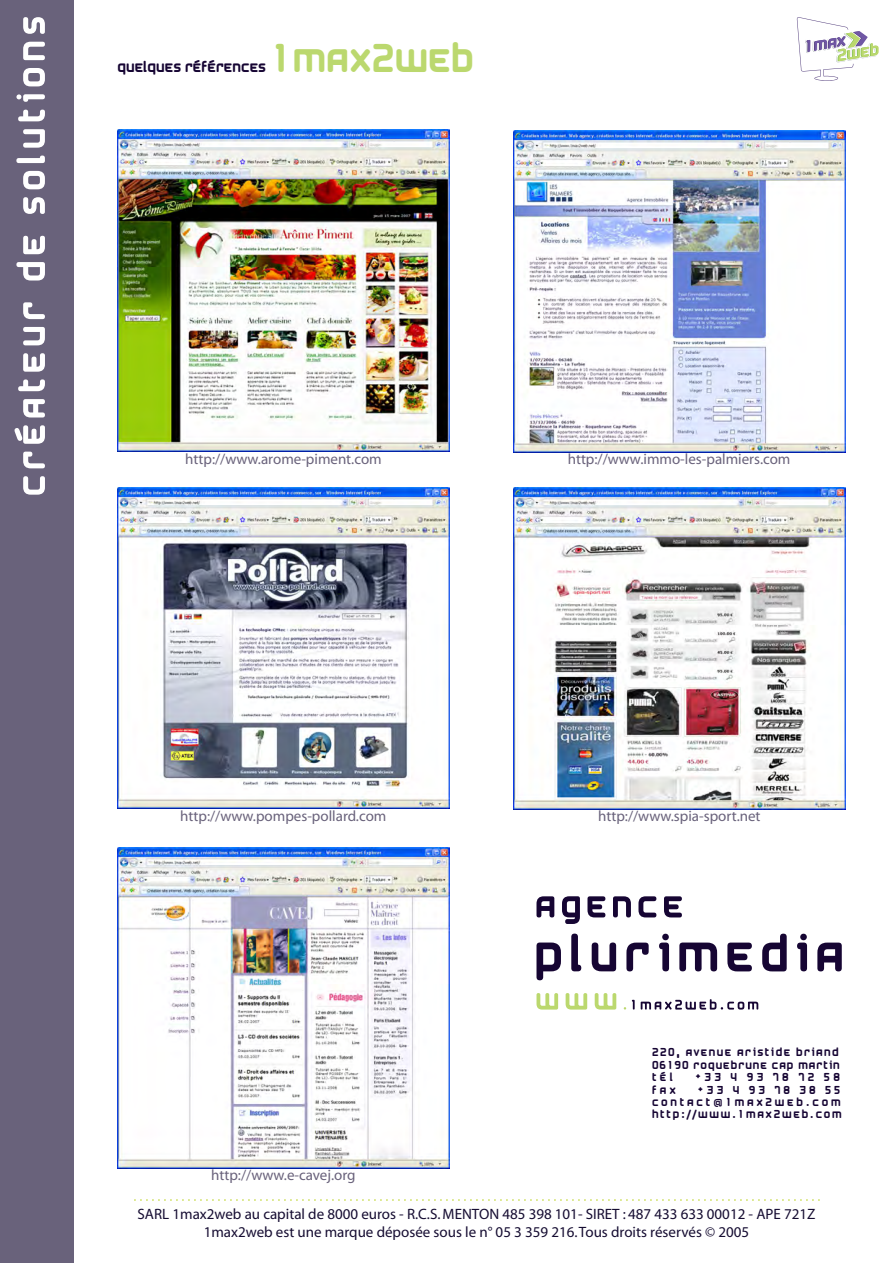
<style>
.page{position:relative;width:894px;height:1263px;background:#fff}
.page>*{position:absolute;margin:0;border:0;box-sizing:border-box;transform-origin:0 0}
.t1{font:36px "Airstrip Four";color:#bbd86e}
.t2{font:15px/18px "Myriad";color:#160d32;text-align:center}
.t3{font:15px "Myriad";color:#69627b}
.t4{font:13.5px "Airstrip Four";color:#160533}
.t5{font:10.35px/12.5px "Airstrip Four";letter-spacing:.165em;color:#160533;text-align:justify}
.t6{font:10.35px/12.5px "Airstrip Four";letter-spacing:.265em;color:#160533}
</style>
<div class="page">
<div style="left:0;top:0;width:74px;height:1263px;background:#69627b"></div>
<svg style="left:14px;top:17px;width:31px;height:478px"></svg>
<svg style="left:134px;top:1199px;width:686px;height:2px"></svg>
<svg style="left:537px;top:896px;width:145px;height:28px"></svg>
<svg style="left:537px;top:934px;width:305px;height:46px"></svg>
<svg style="left:537px;top:993px;width:89px;height:17px"></svg>
<svg style="left:632px;top:999px;width:126px;height:11px"></svg>
<svg style="left:797px;top:17px;width:82px;height:64px"></svg>
<img style="left:118px;top:130px;width:331px;height:321px">
<img style="left:118px;top:848px;width:331px;height:321px">
<img style="left:514px;top:130px;width:332px;height:322px">
<img style="left:514px;top:487px;width:332px;height:322px">
<img style="left:118px;top:487px;width:331px;height:322px">
<p class="t4" style="left:118px;top:60px;width:150px">QUELQUES RÉFÉRENCES</p>
<h1 class="t1" style="left:270px;top:39px;width:206px">1MAX2WEB</h1>
<p class="t3" style="left:185px;top:452px;width:198px">http://www.arome-piment.com</p>
<p class="t3" style="left:568px;top:452px;width:224px">http://www.immo-les-palmiers.com</p>
<p class="t3" style="left:180px;top:809px;width:208px">http://www.pompes-pollard.com</p>
<p class="t3" style="left:598px;top:809px;width:164px">http://www.spia-sport.net</p>
<p class="t5" style="left:652px;top:1046px;width:189px">220, AVENUE ARISTIDE BRIAND 06190 ROQUEBRUNE CAP MARTIN TÉL</p>
<p class="t5" style="left:695px;top:1071px;width:146px">+33 4 93 78 72 58</p>
<p class="t3" style="left:211px;top:1168px;width:146px">http://www.e-cavej.org</p>
<p class="t5" style="left:652px;top:1084px;width:26px">FAX</p>
<p class="t6" style="left:652px;top:1084px;width:191px;text-indent:45px">+33 4 93 78 38 55<br>CONTACT@1MAX2WEB.COM<br>HTTP://WWW.1MAX2WEB.COM</p>
<p class="t2" style="left:138px;top:1205px;width:679px">SARL 1max2web au capital de 8000 euros - R.C.S. MENTON 485 398 101- SIRET : 487 433 633 00012 - APE 721Z<br>1max2web est une marque déposée sous le n° 05 3 359 216. Tous droits réservés © 2005</p>
</div>
